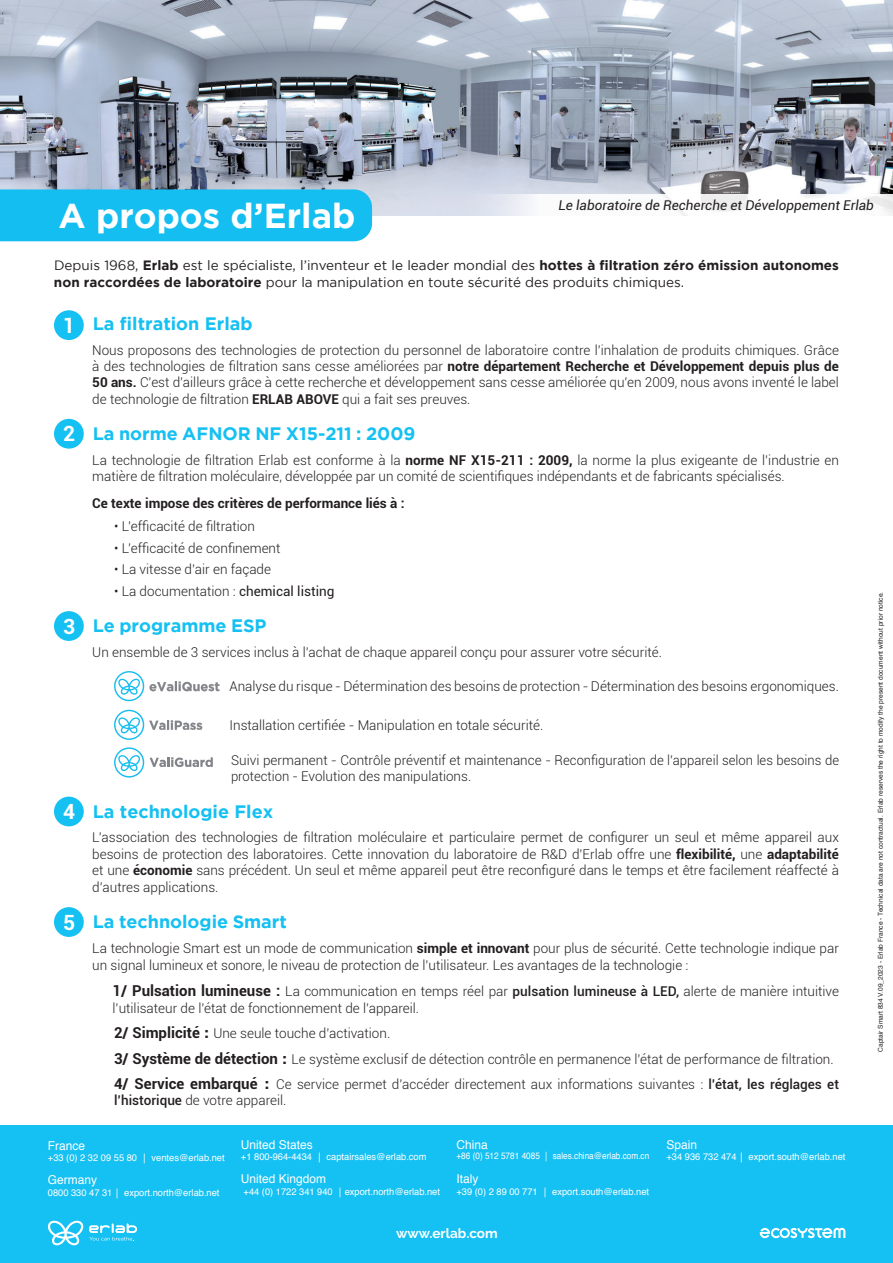
<style>
.page{position:relative;width:893px;height:1263px;background:#fff}
.page>*{position:absolute;margin:0;border:0;box-sizing:border-box;transform-origin:0 0}
.t1{font:700 34.5px "Gotham";color:#fff}
.t2{font:700 18px "Gotham";color:#15c0f2}
.t3{font:300 13.5px/16.2px "Roboto";color:#231f20}
.t4{font:13.5px/16.2px "Gotham";color:#231f20}
.t5{font:italic 13.5px "Roboto";color:#231f20}
.t6{font:700 13.5px "Roboto";color:#231f20}
.t7{font:700 13.5px "Raleway";color:#fff}
.t8{font:12.15px "Helvetica";color:#fff}
.t9{font:9.45px "Helvetica";color:#fff}
.t10{font:9.3px "Helvetica";color:#fff;scale:.89 1}
.t11{font:6.6px "Helvetica";color:#231f20}
.s1{font-weight:700}
.s2{font-family:"Roboto";font-size:21px;color:#fff}
.s3{font-weight:400}
.s4{font-weight:700;font-size:15px}
.s5{font-weight:500}
.s6{font-family:"Gotham";font-weight:700;font-size:15px}
</style>
<div class="page">
<img style="left:0;top:0;width:893px;height:215px">
<svg style="left:452px;top:194px;width:441px;height:22px"></svg>
<div style="left:0;top:189px;width:372px;height:52px;background:#15bef1"></div>
<div style="left:54px;top:310px;width:30px;height:30px;background:#15c0f2;border-radius:50%"></div>
<div style="left:54px;top:419px;width:30px;height:30px;background:#15c0f2;border-radius:50%"></div>
<div style="left:54px;top:611px;width:30px;height:30px;background:#15c0f2;border-radius:50%"></div>
<div style="left:54px;top:797px;width:30px;height:29px;background:#15c0f2;border-radius:50%"></div>
<div style="left:54px;top:907px;width:30px;height:30px;background:#15c0f2;border-radius:50%"></div>
<div style="left:0;top:1125px;width:893px;height:138px;background:#15c0f2"></div>
<svg style="left:760px;top:1228px;width:85px;height:10px"></svg>
<svg style="left:89px;top:1223px;width:48px;height:18px"></svg>
<svg style="left:48px;top:1220px;width:35px;height:25px"></svg>
<svg style="left:150px;top:682px;width:69px;height:9px"></svg>
<svg style="left:114px;top:671px;width:30px;height:30px"></svg>
<svg style="left:114px;top:710px;width:88px;height:30px"></svg>
<svg style="left:114px;top:747px;width:30px;height:30px"></svg>
<svg style="left:150px;top:757px;width:63px;height:10px"></svg>
<p class="t5" style="left:558px;top:196px;width:317px">Le laboratoire de Recherche et Développement Erlab</p>
<h1 class="t1" style="left:58px;top:196px;width:298px">A propos d’Erlab</h1>
<p class="t4" style="left:54px;top:257px;width:786px">Depuis 1968, <span class="s1">Erlab</span> est le spécialiste, l’inventeur et le leader mondial des <span class="s1">hottes à filtration zéro émission autonomes non raccordées de laboratoire</span> pour la manipulation en toute sécurité des produits chimiques.</p>
<h2 class="t2" style="left:63px;top:314px;width:191px"><span class="s2">1</span> La filtration Erlab</h2>
<p class="t3" style="left:92px;top:342px;width:748px;text-align:justify">Nous proposons des technologies de protection du personnel de laboratoire contre l’inhalation de produits chimiques. Grâce à des technologies de filtration sans cesse améliorées par <span class="s1">notre département Recherche et Développement depuis plus de 50 ans.</span> C’est d’ailleurs grâce à cette recherche et développement sans cesse améliorée qu’en 2009, nous avons inventé le label de technologie de filtration <span class="s1">ERLAB ABOVE</span> qui a fait ses preuves.</p>
<h2 class="t2" style="left:63px;top:423px;width:354px"><span class="s2">2</span> La norme AFNOR NF X15-211 : 2009</h2>
<p class="t3" style="left:92px;top:451px;width:748px">La technologie de filtration Erlab est conforme à la <span class="s1">norme NF X15-211 : 2009,</span> la norme la plus exigeante de l’industrie en matière de filtration moléculaire, développée par un comité de scientifiques indépendants et de fabricants spécialisés.</p>
<p class="t6" style="left:92px;top:494px;width:314px">Ce texte impose des critères de performance liés à :</p>
<p class="t3" style="left:114px;top:518px;width:142px">• L’efficacité de filtration</p>
<p class="t3" style="left:114px;top:539px;width:168px">• L’efficacité de confinement</p>
<p class="t3" style="left:114px;top:561px;width:159px">• La vitesse d’air en façade</p>
<p class="t3" style="left:114px;top:582px;width:222px">• La documentation : <span class="s3">chemical listing</span></p>
<h2 class="t2" style="left:63px;top:616px;width:205px"><span class="s2">3</span> Le programme ESP</h2>
<p class="t3" style="left:92px;top:643px;width:571px">Un ensemble de 3 services inclus à l’achat de chaque appareil conçu pour assurer votre sécurité.</p>
<p class="t3" style="left:229px;top:677px;width:611px">Analyse du risque - Détermination des besoins de protection - Détermination des besoins ergonomiques.</p>
<p class="t3" style="left:229px;top:717px;width:315px">Installation certifiée - Manipulation en totale sécurité.</p>
<p class="t3" style="left:231px;top:752px;width:610px">Suivi permanent - Contrôle préventif et maintenance - Reconfiguration de l’appareil selon les besoins de protection - Evolution des manipulations.</p>
<h2 class="t2" style="left:63px;top:801px;width:212px"><span class="s2">4</span> La technologie Flex</h2>
<p class="t3" style="left:92px;top:829px;width:748px;text-align:justify">L’association des technologies de filtration moléculaire et particulaire permet de configurer un seul et même appareil aux besoins de protection des laboratoires. Cette innovation du laboratoire de R&amp;D d’Erlab offre une <span class="s1">flexibilité,</span> une <span class="s1">adaptabilité </span>et une <span class="s1">économie</span> sans précédent. Un seul et même appareil peut être reconfiguré dans le temps et être facilement réaffecté à d’autres applications.</p>
<h2 class="t2" style="left:63px;top:912px;width:225px"><span class="s2">5</span> La technologie Smart</h2>
<p class="t3" style="left:92px;top:939px;width:748px;line-height:17.1px">La technologie Smart est un mode de communication <span class="s1">simple et innovant</span> pour plus de sécurité. Cette technologie indique par un signal lumineux et sonore, le niveau de protection de l’utilisateur. Les avantages de la technologie :</p>
<p class="t3" style="left:113px;top:982px;width:728px;line-height:17.1px"><span class="s4">1/ Pulsation lumineuse :</span> La communication en temps réel par <span class="s5">pulsation lumineuse à LED,</span> alerte de manière intuitive l’utilisateur de l’état de fonctionnement de l’appareil.</p>
<p class="t3" style="left:114px;top:1020px;width:726px;line-height:25.5px"><span class="s4">2/ Simplicité</span> <span class="s6">:</span> Une seule touche d’activation.<br><span class="s4">3/ Système de détection</span> <span class="s6">:</span> Le système exclusif de détection contrôle en permanence l’état de performance de filtration.<br><span class="s4">4/ Service embarqué</span> <span class="s6">:</span> Ce service permet d’accéder directement aux informations suivantes : <span class="s5">l’état, les réglages et</span></p>
<p class="t3" style="left:114px;top:1092px;width:174px"><span class="s5">l’historique</span> de votre appareil.</p>
<p class="t8" style="left:48px;top:1136px;width:39px">France</p>
<p class="t9" style="left:48px;top:1150px;width:178px">+33 (0) 2 32 09 55 80 │ ventes@erlab.net</p>
<p class="t8" style="left:48px;top:1171px;width:51px">Germany</p>
<p class="t9" style="left:48px;top:1186px;width:173px">0800 330 47 31│ export.north@erlab.net</p>
<p class="t8" style="left:456px;top:1135px;width:33px">China</p>
<p class="t10" style="left:456px;top:1149px;width:218px">+86 (0) 512 5781 4085 │ sales.china@erlab.com.cn</p>
<p class="t8" style="left:456px;top:1170px;width:23px">Italy</p>
<p class="t9" style="left:456px;top:1184px;width:194px">+39 (0) 2 89 00 771 │ export.south@erlab.net</p>
<p class="t8" style="left:241px;top:1135px;width:73px">United States</p>
<p class="t9" style="left:241px;top:1149px;width:187px">+1 800-964-4434 │ captairsales@erlab.com</p>
<p class="t8" style="left:241px;top:1170px;width:87px">United Kingdom</p>
<p class="t9" style="left:244px;top:1184px;width:198px">+44 (0) 1722 341 940 │export.north@erlab.net</p>
<p class="t7" style="left:396px;top:1225px;width:103px">www.erlab.com</p>
<p class="t8" style="left:666px;top:1135px;width:32px">Spain</p>
<p class="t9" style="left:666px;top:1149px;width:180px">+34 936 732 474│ export.south@erlab.net</p>
<p class="t11" style="left:875px;top:1052px;width:462px;rotate:-90deg">Captair Smart 834 V.09_2023 - Erlab France - Technical data are not contractual. Erlab reserves the right to modify the present document without prior notice.</p>
</div>
